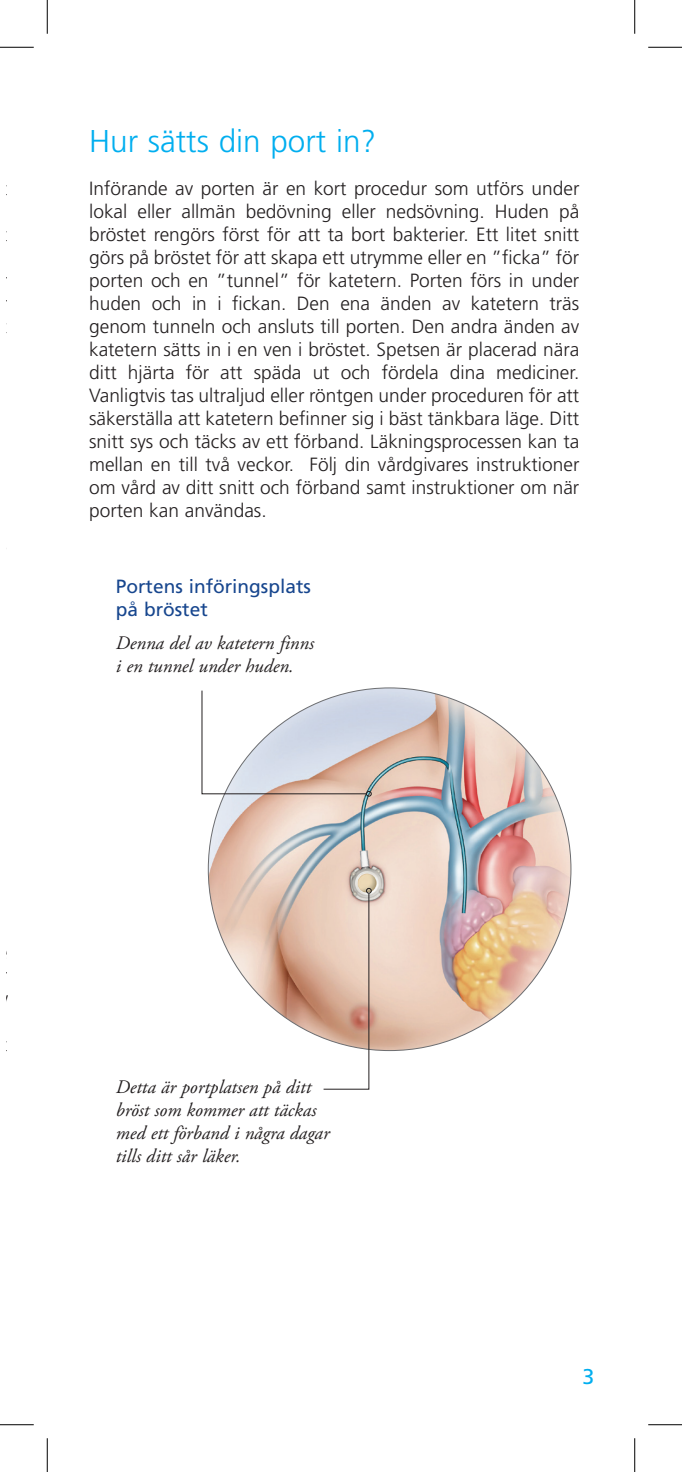
<style>
.page{position:relative;width:682px;height:1472px;background:#fff}
.page>*{position:absolute;margin:0;border:0;box-sizing:border-box;transform-origin:0 0}
.t1{font:300 31.5px "Frutiger LT Std";color:#00aeef}
.t2{font:21.38px "Frutiger LT Std";color:#00aeef}
.body{font:300 19.12px/22.9px "Frutiger LT Std";color:#231f20;text-align:justify}
.Captions{font:italic 19.12px/22.7px "Adobe Garamond Pro";color:#231f20}
.SubheadsBlackSmall{font:19.12px/22.7px "Frutiger LT Std";color:#17468e}
</style>
<div class="page">
<img style="left:208px;top:688px;width:363px;height:362px;border-radius:181px">
<svg style="left:201px;top:690px;width:170px;height:106px"></svg>
<svg style="left:323px;top:888px;width:48px;height:202px"></svg>
<hr style="left:0;top:47px;width:34px;height:1px;background:#000">
<hr style="left:648px;top:47px;width:34px;height:1px;background:#000">
<hr style="left:0;top:1424px;width:34px;height:1px;background:#000">
<hr style="left:648px;top:1424px;width:34px;height:1px;background:#000">
<hr style="left:47px;top:0;width:1px;height:34px;background:#000">
<hr style="left:47px;top:1438px;width:1px;height:34px;background:#000">
<hr style="left:634px;top:0;width:1px;height:34px;background:#000">
<hr style="left:634px;top:1438px;width:1px;height:34px;background:#000">
<p class="t1" style="left:89px;top:123px;width:289px">Hur sätts din port in?</p>
<p class="body" style="left:89px;top:177px;width:492px">Införande av porten är en kort procedur som utförs under lokal eller allmän bedövning eller nedsövning. Huden på bröstet rengörs först för att ta bort bakterier. Ett litet snitt görs på bröstet för att skapa ett utrymme eller en ”ficka” för porten och en ”tunnel” för katetern. Porten förs in under huden och in i fickan. Den ena änden av katetern träs genom tunneln och ansluts till porten. Den andra änden av katetern sätts in i en ven i bröstet. Spetsen är placerad nära ditt hjärta för att späda ut och fördela dina mediciner.<br>Vanligtvis tas ultraljud eller röntgen under proceduren för att säkerställa att katetern befinner sig i bäst tänkbara läge. Ditt snitt sys och täcks av ett förband. Läkningsprocessen kan ta mellan en till två veckor. Följ din vårdgivares instruktioner om vård av ditt snitt och förband samt instruktioner om när porten kan användas.</p>
<p class="SubheadsBlackSmall" style="left:116px;top:575px;width:197px">Portens införingsplats på bröstet</p>
<p class="Captions" style="left:116px;top:632px;width:200px">Denna del av katetern finns i en tunnel under huden.</p>
<p class="body" style="left:-2px;top:941px;width:11px">e</p>
<p class="body" style="left:-1px;top:987px;width:10px">v</p>
<p class="Captions" style="left:116px;top:1076px;width:215px">Detta är portplatsen på ditt bröst som kommer att täckas med ett förband i några dagar tills ditt sår läker.</p>
<p class="t2" style="left:582px;top:1363px;width:13px">3</p>
</div>
